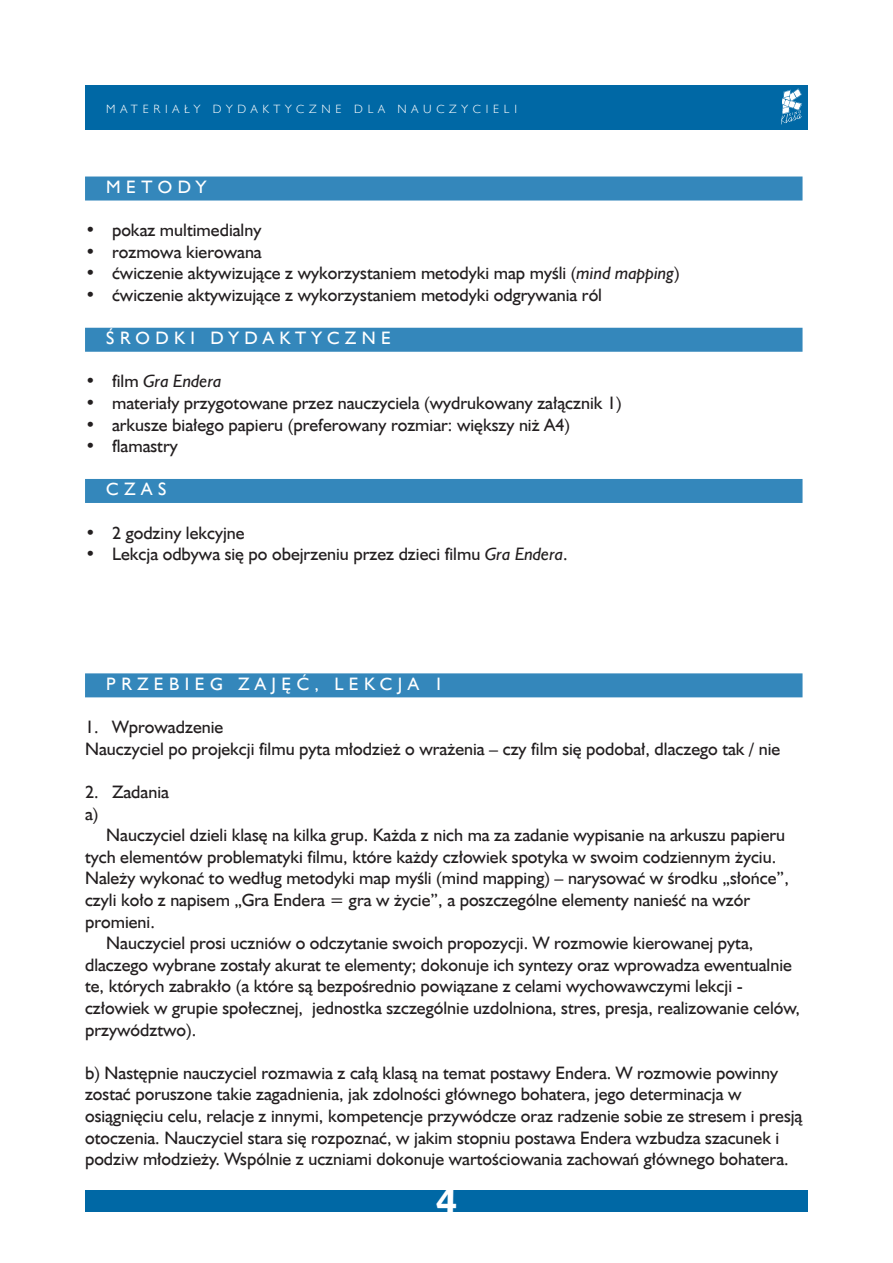
<style>
.page{position:relative;width:893px;height:1263px;background:#fff}
.page>*{position:absolute;margin:0;border:0;box-sizing:border-box;transform-origin:0 0}
.t1{font:34.5px "Humanst 531 Blk EU Normal";color:#fff}
.t2{font:18px/21.6px "Humanst 521 EU Normal";color:#231f20}
.Srodtytul{font:18px "Humanst 521 EU Normal";letter-spacing:.3em;color:#fff}
.t3{font:18px "Humanst 521 EU Italic";color:#231f20}
.t4{font:12px "Humanst 521 Lt EU Normal";letter-spacing:.4em;color:#fff}
.s1{font-family:"Humanst 521 EU Italic"}
.s2{font-family:"Humanst 521 EU Normal"}
</style>
<div class="page">
<div style="left:85px;top:1190px;width:723px;height:21px;background:#0068a5"></div>
<div style="left:85px;top:85px;width:723px;height:45px;background:#0068a5"></div>
<img style="left:781px;top:88px;width:21px;height:37px">
<div style="left:85px;top:177px;width:717px;height:24px;background:#3487bb"></div>
<div style="left:85px;top:328px;width:717px;height:24px;background:#3487bb"></div>
<div style="left:85px;top:479px;width:717px;height:24px;background:#3487bb"></div>
<div style="left:85px;top:673px;width:717px;height:24px;background:#3487bb"></div>
<p class="t4" style="left:106px;top:102px;width:412px">MATERIAŁY DYDAKTYCZNE DLA NAUCZYCIELI</p>
<p class="Srodtytul" style="left:106px;top:176px;width:101px">METODY</p>
<p class="t2" style="left:85px;top:219px;width:178px">• pokaz multimedialny</p>
<p class="t2" style="left:85px;top:241px;width:178px">• rozmowa kierowana</p>
<p class="t2" style="left:85px;top:262px;width:596px">• ćwiczenie aktywizujące z wykorzystaniem metodyki map myśli (<span class="s1">mind mapping</span>)</p>
<p class="t2" style="left:85px;top:284px;width:519px">• ćwiczenie aktywizujące z wykorzystaniem metodyki odgrywania ról</p>
<p class="Srodtytul" style="left:106px;top:327px;width:286px">ŚRODKI DYDAKTYCZNE</p>
<p class="t3" style="left:85px;top:370px;width:138px"><span class="s2">• film</span> Gra Endera</p>
<p class="t2" style="left:85px;top:392px;width:538px">• materiały przygotowane przez nauczyciela (wydrukowany załącznik 1)</p>
<p class="t2" style="left:85px;top:414px;width:487px">• arkusze białego papieru (preferowany rozmiar: większy niż A4)</p>
<p class="t2" style="left:85px;top:435px;width:94px">• flamastry</p>
<p class="Srodtytul" style="left:106px;top:478px;width:62px">CZAS</p>
<p class="t2" style="left:85px;top:522px;width:161px">• 2 godziny lekcyjne</p>
<p class="t2" style="left:85px;top:543px;width:484px">• Lekcja odbywa się po obejrzeniu przez dzieci filmu <span class="s1">Gra Endera</span>.</p>
<p class="Srodtytul" style="left:106px;top:673px;width:339px">PRZEBIEG ZAJĘĆ, LEKCJA 1</p>
<p class="t2" style="left:85px;top:716px;width:140px">1. Wprowadzenie</p>
<p class="t2" style="left:85px;top:738px;width:697px">Nauczyciel po projekcji filmu pyta młodzież o wrażenia – czy film się podobał, dlaczego tak / nie</p>
<p class="t2" style="left:85px;top:781px;width:85px">2. Zadania</p>
<p class="t2" style="left:85px;top:802px;width:15px">a)</p>
<p class="t2" style="left:85px;top:824px;width:705px;text-indent:21px">Nauczyciel dzieli klasę na kilka grup. Każda z nich ma za zadanie wypisanie na arkuszu papieru tych elementów problematyki filmu, które każdy człowiek spotyka w swoim codziennym życiu.<br>Należy wykonać to według metodyki map myśli (mind mapping) – narysować w środku „słońce”, czyli koło z napisem „Gra Endera = gra w życie”, a poszczególne elementy nanieść na wzór promieni.</p>
<p class="t2" style="left:85px;top:932px;width:717px;text-indent:21px">Nauczyciel prosi uczniów o odczytanie swoich propozycji. W rozmowie kierowanej pyta, dlaczego wybrane zostały akurat te elementy; dokonuje ich syntezy oraz wprowadza ewentualnie te, których zabrakło (a które są bezpośrednio powiązane z celami wychowawczymi lekcji - człowiek w grupie społecznej, jednostka szczególnie uzdolniona, stres, presja, realizowanie celów, przywództwo).</p>
<p class="t2" style="left:85px;top:1062px;width:719px">b) Następnie nauczyciel rozmawia z całą klasą na temat postawy Endera. W rozmowie powinny zostać poruszone takie zagadnienia, jak zdolności głównego bohatera, jego determinacja w osiągnięciu celu, relacje z innymi, kompetencje przywódcze oraz radzenie sobie ze stresem i presją otoczenia. Nauczyciel stara się rozpoznać, w jakim stopniu postawa Endera wzbudza szacunek i podziw młodzieży. Wspólnie z uczniami dokonuje wartościowania zachowań głównego bohatera.</p>
<h1 class="t1" style="left:436px;top:1179px;width:23px">4</h1>
</div>
